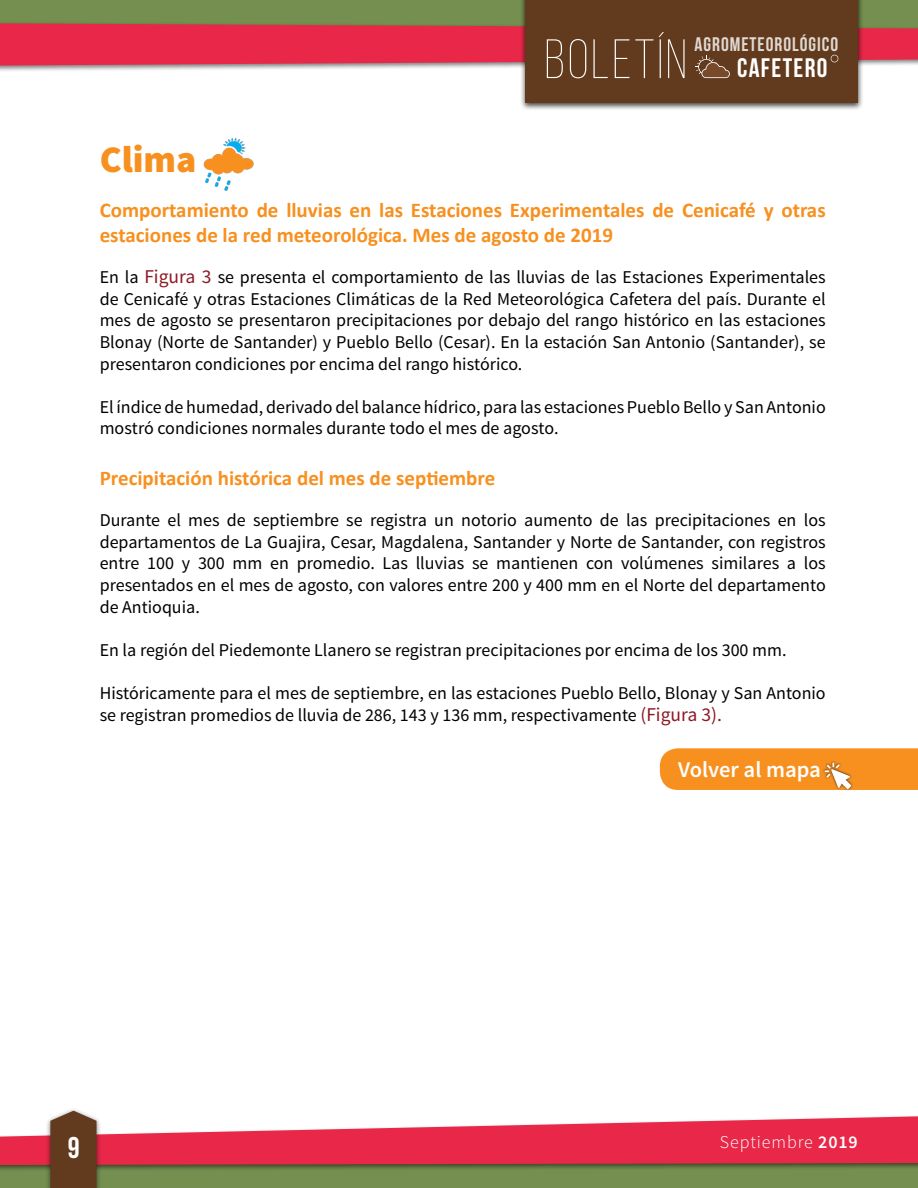
<style>
.page{position:relative;width:918px;height:1188px;background:#fff}
.page>*{position:absolute;margin:0;border:0;box-sizing:border-box;transform-origin:0 0}
.t1{font:300 55.35px "Bebas Neue";letter-spacing:.05em;color:#fff}
.t2{font:900 37.5px "Source Sans Pro";color:#f7901f}
.t3{font:30px "Bebas Neue";color:#fff}
.t4{font:26.85px "Bebas Neue";letter-spacing:.05em;color:#fff}
.t5{font:600 22.5px "Source Sans Pro";color:#fff}
.t6{font:700 21px/25.2px "Calibri";color:#f7901f}
.t7{font:19.65px "Bebas Neue";letter-spacing:.05em;color:#fff}
.t8{font:18px/21.6px "Source Sans Pro";color:#000;text-align:justify}
.t9{font:300 18px "Source Sans Pro";letter-spacing:.05em;color:#fff}
.s1{font-size:19.5px;color:#8d1925}
.s2{font-weight:600}
</style>
<div class="page">
<div style="left:0;top:1143px;width:918px;height:45px;background:#758f50"></div>
<div style="left:0;top:0;width:918px;height:55px;background:#758f50"></div>
<div style="left:0;top:1113px;width:918px;height:59px;background:#000;opacity:.5"></div>
<svg style="left:0;top:1116px;width:918px;height:49px;fill:#e92849"></svg>
<div style="left:520px;top:0;width:344px;height:111px;background:#000;opacity:.75"></div>
<div style="left:526px;top:0;width:332px;height:103px;background:#623a1d"></div>
<svg style="left:0;top:23px;width:918px;height:55px"></svg>
<div style="left:45px;top:1107px;width:57px;height:81px;background:#000;opacity:.5"></div>
<svg style="left:50px;top:1111px;width:47px;height:77px;background:#6b452b"></svg>
<svg style="left:660px;top:748px;width:258px;height:42px;background:#f69428"></svg>
<img style="left:203px;top:137px;width:51px;height:54px">
<h1 class="t1" style="left:545px;top:30px;width:144px">BOLETÍN</h1>
<p class="t7" style="left:695px;top:34px;width:145px">AGROMETEOROLÓGICO</p>
<h3 class="t4" style="left:737px;top:53px;width:92px">CAFETERO</h3>
<h2 class="t2" style="left:100px;top:135px;width:98px">Clima</h2>
<p class="t6" style="left:100px;top:197px;width:728px">Comportamiento de lluvias en las Estaciones Experimentales de Cenicafé y otras estaciones de la red meteorológica. Mes de agosto de 2019</p>
<p class="t8" style="left:100px;top:267px;width:728px">En la <span class="s1">Figura 3</span> se presenta el comportamiento de las lluvias de las Estaciones Experimentales de Cenicafé y otras Estaciones Climáticas de la Red Meteorológica Cafetera del país. Durante el mes de agosto se presentaron precipitaciones por debajo del rango histórico en las estaciones Blonay (Norte de Santander) y Pueblo Bello (Cesar). En la estación San Antonio (Santander), se presentaron condiciones por encima del rango histórico.</p>
<p class="t8" style="left:100px;top:396px;width:728px">El índice de humedad, derivado del balance hídrico, para las estaciones Pueblo Bello y San Antonio mostró condiciones normales durante todo el mes de agosto.</p>
<p class="t6" style="left:100px;top:465px;width:397px">Precipitación histórica del mes de septiembre</p>
<p class="t8" style="left:100px;top:510px;width:728px">Durante el mes de septiembre se registra un notorio aumento de las precipitaciones en los departamentos de La Guajira, Cesar, Magdalena, Santander y Norte de Santander, con registros entre 100 y 300 mm en promedio. Las lluvias se mantienen con volúmenes similares a los presentados en el mes de agosto, con valores entre 200 y 400 mm en el Norte del departamento de Antioquia.</p>
<p class="t8" style="left:100px;top:639px;width:688px">En la región del Piedemonte Llanero se registran precipitaciones por encima de los 300 mm.</p>
<p class="t8" style="left:100px;top:683px;width:728px">Históricamente para el mes de septiembre, en las estaciones Pueblo Bello, Blonay y San Antonio se registran promedios de lluvia de 286, 143 y 136 mm, respectivamente <span class="s1">(Figura 3).</span></p>
<p class="t5" style="left:678px;top:755px;width:144px">Volver al mapa</p>
<h3 class="t3" style="left:68px;top:1131px;width:13px">9</h3>
<p class="t9" style="left:720px;top:1131px;width:139px">Septiembre <span class="s2">2019</span></p>
</div>
